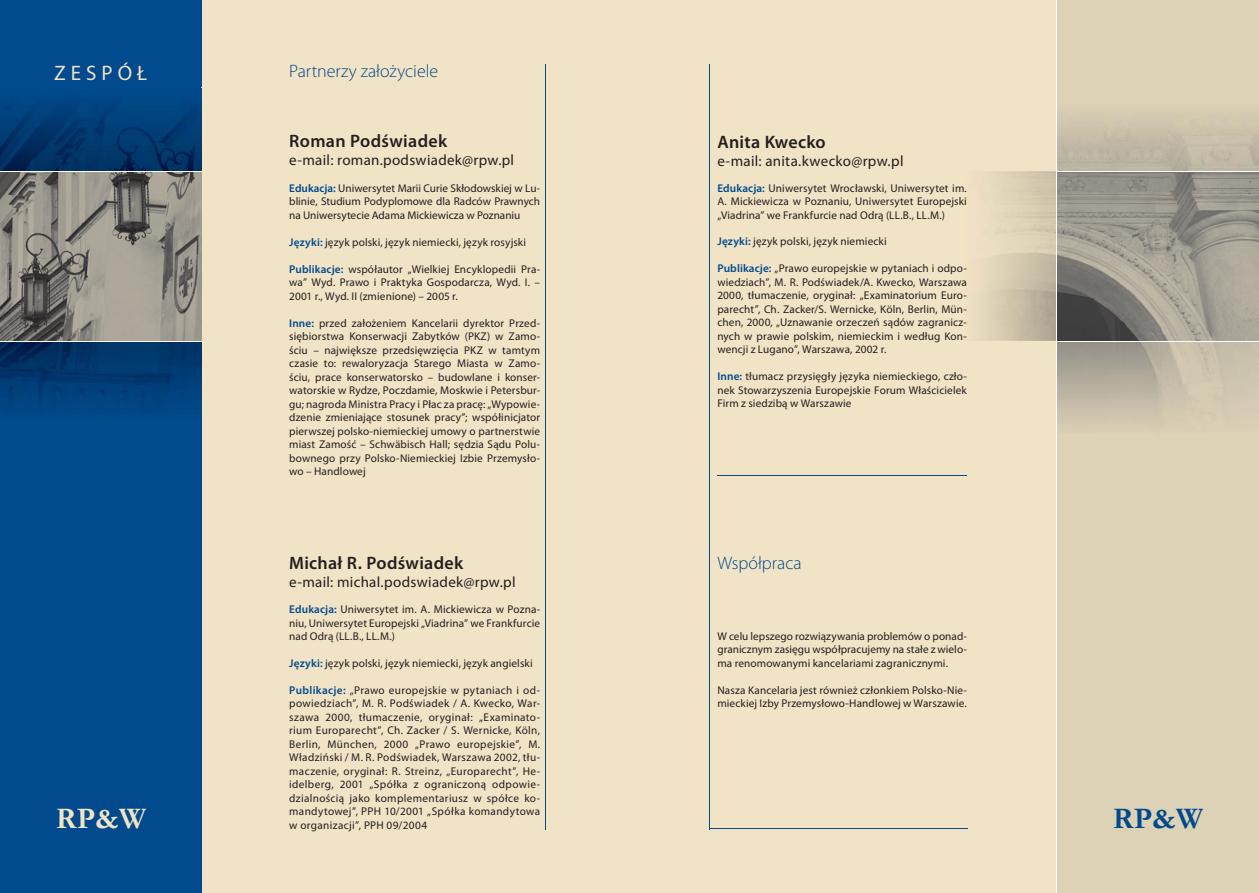
<style>
.page{position:relative;width:1259px;height:893px;background:#f1e3c5}
.page>*{position:absolute;margin:0;border:0;box-sizing:border-box;transform-origin:0 0}
.t1{font:700 30px "Garamond";color:#f1e3c5}
.t2{font:700 30px "Garamond";color:#004a8d}
.t3{font:21px "Myriad Pro";letter-spacing:.24em;color:#f1e3c5}
.t4{font:600 18px "Myriad Pro";letter-spacing:.02em;color:#231f20}
.t5{font:300 18px "Myriad Pro";color:#004a8d}
.t6{font:15px "Myriad Pro";letter-spacing:.02em;color:#231f20}
.t7{font:11.25px/13.5px "Myriad Pro";letter-spacing:.01em;color:#231f20;text-align:justify}
.s1{font-weight:600;color:#004a8d}
.s2{color:#211b13}
</style>
<div class="page">
<div style="left:0;top:0;width:202px;height:893px;background:#004a8d"></div>
<div style="left:1057px;top:0;width:202px;height:893px;background:#ddd1b6"></div>
<img style="left:0;top:342px;width:201px;height:70px">
<img style="left:1057px;top:342px;width:202px;height:96px">
<img style="left:0;top:99px;width:201px;height:72px">
<img style="left:1057px;top:102px;width:202px;height:69px">
<img style="left:0;top:172px;width:201px;height:169px">
<img style="left:979px;top:171px;width:280px;height:170px">
<hr style="left:0;top:171px;width:202px;height:1px;background:#fff">
<hr style="left:1057px;top:171px;width:202px;height:1px;background:#fff">
<hr style="left:0;top:341px;width:202px;height:1px;background:#fff">
<hr style="left:1057px;top:341px;width:202px;height:1px;background:#fff">
<hr style="left:717px;top:475px;width:250px;height:1px;background:#004a8d">
<hr style="left:545px;top:64px;width:1px;height:765px;background:#004a8d">
<hr style="left:709px;top:64px;width:1px;height:765px;background:#004a8d">
<hr style="left:1056px;top:0;width:1px;height:893px;background:#fff">
<hr style="left:710px;top:828px;width:257px;height:1px;background:#004a8d">
<h2 class="t3" style="left:54px;top:65px;width:95px">ZESPÓŁ</h2>
<h3 class="t5" style="left:289px;top:64px;width:151px">Partnerzy założyciele</h3>
<h3 class="t4" style="left:289px;top:134px;width:160px">Roman Podświadek</h3>
<h3 class="t6" style="left:289px;top:154px;width:226px">e-mail: roman.podswiadek@rpw.pl</h3>
<p class="t7" style="left:289px;top:183px;width:252px"><span class="s1">Edukacja:</span> Uniwersytet Marii Curie Skłodowskiej w Lu&shy;blinie, Studium Podyplomowe dla Radców Prawnych na Uniwersytecie Adama Mickiewicza w Poznaniu</p>
<p class="t7" style="left:289px;top:237px;width:238px"><span class="s1">Języki:</span> język polski, język niemiecki, język rosyjski</p>
<p class="t7" style="left:289px;top:264px;width:252px"><span class="s1">Publikacje:</span> współautor „Wielkiej Encyklopedii Pra&shy;wa” Wyd. Prawo i Praktyka Gospodarcza, Wyd. I. – 2001 r., Wyd. II (zmienione) – 2005 r.</p>
<p class="t7" style="left:289px;top:318px;width:252px"><span class="s1">Inne:</span> przed założeniem Kancelarii dyrektor Przed&shy;siębiorstwa Konserwacji Zabytków (PKZ) w Zamo&shy;ściu – największe przedsięwzięcia PKZ w tamtym czasie to: rewaloryzacja Starego Miasta w Zamo&shy;ściu, prace konserwatorsko – budowlane i konser&shy;watorskie w Rydze, Poczdamie, Moskwie i Petersbur&shy;gu; nagroda Ministra Pracy i Płac za pracę: „Wypowie&shy;dzenie zmieniające stosunek pracy”; współinicjator pierwszej polsko-niemieckiej umowy o partnerstwie miast Zamość – Schwäbisch Hall; sędzia Sądu Polu&shy;bownego przy Polsko-Niemieckiej Izbie Przemysło&shy;wo – Handlowej</p>
<h3 class="t4" style="left:717px;top:135px;width:110px">Anita Kwecko</h3>
<h3 class="t6" style="left:717px;top:155px;width:188px">e-mail: anita.kwecko@rpw.pl</h3>
<p class="t7" style="left:717px;top:182px;width:251px"><span class="s1">Edukacja:</span> Uniwersytet Wrocławski, Uniwersytet i<span class="s2">m.<br></span>A. Mickiewicza w Poznaniu, Uniwersytet Europejs<span class="s2">ki </span>„Viadrina” we Frankfurcie nad Odrą (LL.B., LL.M.)</p>
<p class="t7" style="left:717px;top:236px;width:171px"><span class="s1">Języki:</span> język polski, język niemiecki</p>
<p class="t7" style="left:717px;top:263px;width:251px"><span class="s1">Publikacje:</span> „Prawo europejskie w pytaniach i odp<span class="s2">o&shy;</span>wiedziach”, M. R. Podświadek/A. Kwecko, Warsza<span class="s2">wa </span>2000, tłumaczenie, oryginał: „Examinatorium Eur<span class="s2">o&shy;</span>parecht”, Ch. Zacker/S. Wernicke, Köln, Berlin, Mü<span class="s2">n&shy;</span>chen, 2000, „Uznawanie orzeczeń sądów zagranic<span class="s2">z&shy;</span>nych w prawie polskim, niemieckim i według Ko<span class="s2">n&shy;</span>wencji z Lugano”, Warszawa, 2002 r.</p>
<p class="t7" style="left:717px;top:371px;width:251px"><span class="s1">Inne:</span> tłumacz przysięgły języka niemieckiego, czło&shy;nek Stowarzyszenia Europejskie Forum Właścicielek Firm z siedzibą w Warszawie</p>
<h3 class="t5" style="left:717px;top:556px;width:86px">Współpraca</h3>
<h3 class="t4" style="left:289px;top:556px;width:176px">Michał R. Podświadek</h3>
<h3 class="t6" style="left:289px;top:576px;width:228px">e-mail: michal.podswiadek@rpw.pl</h3>
<p class="t7" style="left:289px;top:604px;width:252px"><span class="s1">Edukacja:</span> Uniwersytet im. A. Mickiewicza w Pozna&shy;niu, Uniwersytet Europejski „Viadrina” we Frankfurcie nad Odrą (LL.B., LL.M.)</p>
<p class="t7" style="left:289px;top:657px;width:245px"><span class="s1">Języki:</span> język polski, język niemiecki, język angielski</p>
<p class="t7" style="left:289px;top:684px;width:252px"><span class="s1">Publikacje:</span> „Prawo europejskie w pytaniach i od&shy;powiedziach”, M. R. Podświadek / A. Kwecko, War&shy;szawa 2000, tłumaczenie, oryginał: „Examinato&shy;rium Europarecht”, Ch. Zacker / S. Wernicke, Köln, Berlin, München, 2000 „Prawo europejskie”, M.<br>Władziński / M. R. Podświadek, Warszawa 2002, tłu&shy;maczenie, oryginał: R. Streinz, „Europarecht”, He&shy;idelberg, 2001 „Spółka z ograniczoną odpowie&shy;dzialnością jako komplementariusz w spółce ko&shy;mandytowej”, PPH 10/2001 „Spółka komandytowa w organizacji”, PPH 09/2004</p>
<p class="t7" style="left:717px;top:630px;width:251px">W celu lepszego rozwiązywania problemów o ponad&shy;granicznym zasięgu współpracujemy na stałe z wielo&shy;ma renomowanymi kancelariami zagranicznymi.</p>
<p class="t7" style="left:717px;top:684px;width:251px">Nasza Kancelaria jest również członkiem Polsko-Nie&shy;mieckiej Izby Przemysłowo-Handlowej w Warszawie.</p>
<h1 class="t1" style="left:56px;top:803px;width:92px">RP&amp;W</h1>
<h1 class="t2" style="left:1112px;top:803px;width:92px">RP&amp;W</h1>
</div>
